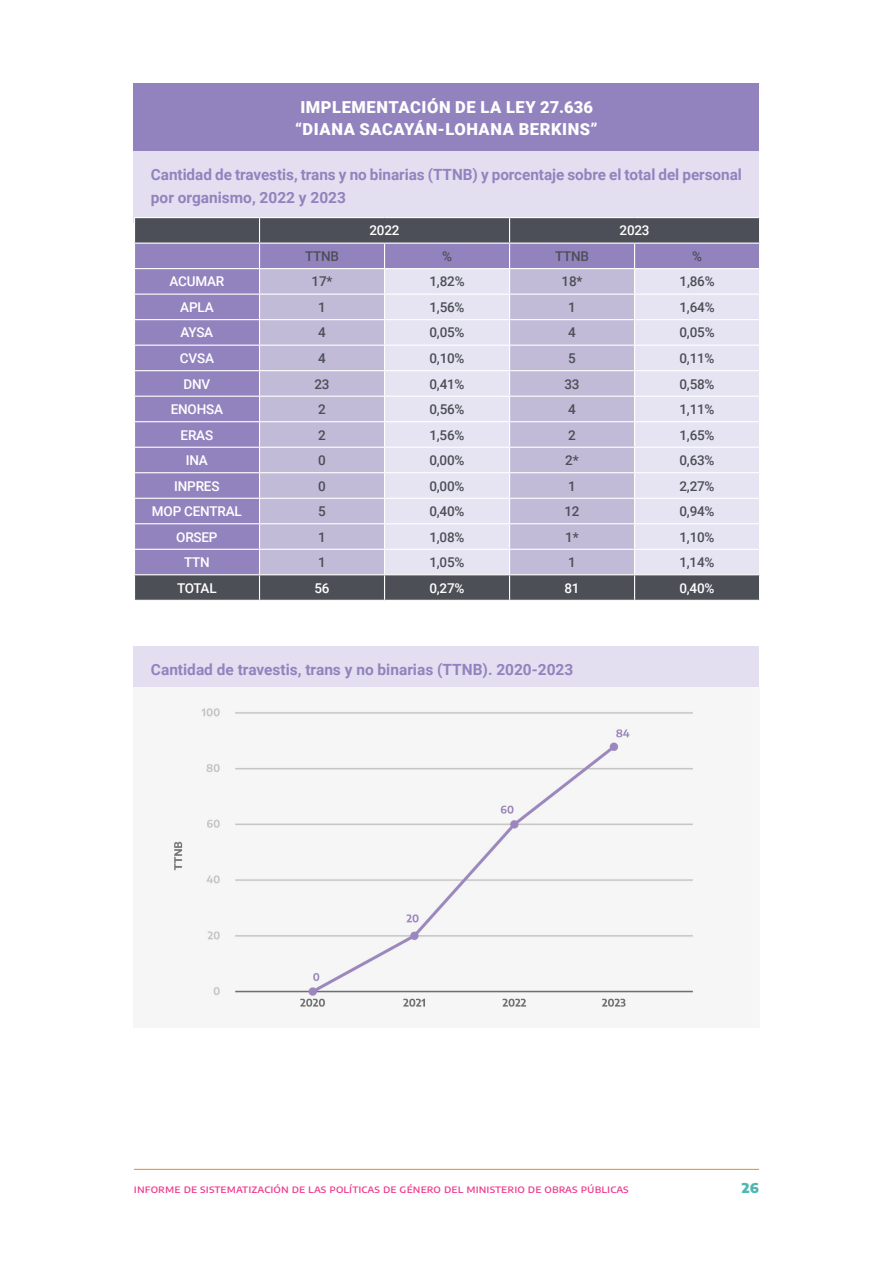
<style>
.page{position:relative;width:893px;height:1263px;background:#fff}
.page>*{position:absolute;margin:0;border:0;box-sizing:border-box;transform-origin:0 0}
.t1{font:900 16.5px/22.5px "Roboto";letter-spacing:.035em;color:#fff;text-align:center}
.t2{font:700 15.45px/22.5px "Roboto";letter-spacing:-.005em;color:#9283be}
.t3{font:500 13.5px "Roboto";letter-spacing:-.015em;color:#4c4f56}
.t4{font:500 13.5px "Roboto";letter-spacing:-.015em;color:#fff}
.t5{font:900 13.5px "Encode Sans";color:#50b8b1}
.t6{font:500 10.95px "Encode Sans";letter-spacing:.01em;color:#ee3d8f;scale:1.04 1}
</style>
<div class="page">
<hr style="left:134px;top:1169px;width:625px;height:1px;background:#f79421">
<div style="left:134px;top:83px;width:625px;height:69px;background:#9283be"></div>
<div style="left:134px;top:151px;width:625px;height:72px;background:#e3dff0"></div>
<div style="left:134px;top:646px;width:625px;height:50px;background:#e3dff0"></div>
<hr style="left:134px;top:217px;width:126px;height:1px;background:#fff">
<hr style="left:260px;top:217px;width:125px;height:1px;background:#fff">
<hr style="left:385px;top:217px;width:125px;height:1px;background:#fff">
<hr style="left:510px;top:217px;width:125px;height:1px;background:#fff">
<hr style="left:635px;top:217px;width:125px;height:1px;background:#fff">
<svg style="left:134px;top:218px;width:626px;height:382px;background:#b6b1cb"></svg>
<div style="left:134px;top:688px;width:625px;height:320px;background:#f6f6f6"></div>
<p class="t1" style="left:295px;top:95px;width:304px">IMPLEMENTACIÓN DE LA LEY 27.636 “DIANA SACAYÁN-LOHANA BERKINS”</p>
<p class="t2" style="left:151px;top:163px;width:592px">Cantidad de travestis, trans y no binarias (TTNB) y porcentaje sobre el total del personal por organismo, 2022 y 2023</p>
<p class="t4" style="left:369px;top:221px;width:32px">2022</p>
<p class="t4" style="left:619px;top:221px;width:32px">2023</p>
<p class="t3" style="left:305px;top:247px;width:35px">TTNB</p>
<p class="t3" style="left:442px;top:247px;width:11px">%</p>
<p class="t3" style="left:555px;top:247px;width:35px">TTNB</p>
<p class="t3" style="left:692px;top:247px;width:11px">%</p>
<p class="t4" style="left:170px;top:272px;width:56px">ACUMAR</p>
<p class="t3" style="left:312px;top:272px;width:22px">17*</p>
<p class="t3" style="left:429px;top:272px;width:37px">1,82%</p>
<p class="t3" style="left:562px;top:272px;width:22px">18*</p>
<p class="t3" style="left:679px;top:272px;width:37px">1,86%</p>
<p class="t4" style="left:180px;top:298px;width:35px">APLA</p>
<p class="t3" style="left:318px;top:298px;width:9px">1</p>
<p class="t3" style="left:429px;top:298px;width:37px">1,56%</p>
<p class="t3" style="left:568px;top:298px;width:9px">1</p>
<p class="t3" style="left:679px;top:298px;width:37px">1,64%</p>
<p class="t4" style="left:181px;top:323px;width:34px">AYSA</p>
<p class="t3" style="left:318px;top:323px;width:9px">4</p>
<p class="t3" style="left:429px;top:323px;width:37px">0,05%</p>
<p class="t3" style="left:568px;top:323px;width:9px">4</p>
<p class="t3" style="left:679px;top:323px;width:37px">0,05%</p>
<p class="t4" style="left:180px;top:349px;width:36px">CVSA</p>
<p class="t3" style="left:318px;top:349px;width:9px">4</p>
<p class="t3" style="left:429px;top:349px;width:37px">0,10%</p>
<p class="t3" style="left:568px;top:349px;width:9px">5</p>
<p class="t3" style="left:679px;top:349px;width:37px">0,11%</p>
<p class="t4" style="left:184px;top:374px;width:28px">DNV</p>
<p class="t3" style="left:314px;top:374px;width:17px">23</p>
<p class="t3" style="left:429px;top:374px;width:37px">0,41%</p>
<p class="t3" style="left:564px;top:374px;width:17px">33</p>
<p class="t3" style="left:679px;top:374px;width:37px">0,58%</p>
<p class="t4" style="left:171px;top:400px;width:54px">ENOHSA</p>
<p class="t3" style="left:318px;top:400px;width:9px">2</p>
<p class="t3" style="left:429px;top:400px;width:37px">0,56%</p>
<p class="t3" style="left:568px;top:400px;width:9px">4</p>
<p class="t3" style="left:679px;top:400px;width:37px">1,11%</p>
<p class="t4" style="left:181px;top:425px;width:34px">ERAS</p>
<p class="t3" style="left:318px;top:425px;width:9px">2</p>
<p class="t3" style="left:429px;top:425px;width:37px">1,56%</p>
<p class="t3" style="left:568px;top:425px;width:9px">2</p>
<p class="t3" style="left:679px;top:425px;width:37px">1,65%</p>
<p class="t4" style="left:186px;top:451px;width:24px">INA</p>
<p class="t3" style="left:318px;top:451px;width:9px">0</p>
<p class="t3" style="left:429px;top:451px;width:37px">0,00%</p>
<p class="t3" style="left:565px;top:451px;width:15px">2*</p>
<p class="t3" style="left:679px;top:451px;width:37px">0,63%</p>
<p class="t4" style="left:174px;top:476px;width:47px">INPRES</p>
<p class="t3" style="left:318px;top:476px;width:9px">0</p>
<p class="t3" style="left:429px;top:476px;width:37px">0,00%</p>
<p class="t3" style="left:568px;top:476px;width:9px">1</p>
<p class="t3" style="left:679px;top:476px;width:37px">2,27%</p>
<p class="t4" style="left:152px;top:502px;width:91px">MOP CENTRAL</p>
<p class="t3" style="left:318px;top:502px;width:9px">5</p>
<p class="t3" style="left:429px;top:502px;width:37px">0,40%</p>
<p class="t3" style="left:564px;top:502px;width:17px">12</p>
<p class="t3" style="left:679px;top:502px;width:37px">0,94%</p>
<p class="t4" style="left:176px;top:527px;width:43px">ORSEP</p>
<p class="t3" style="left:318px;top:527px;width:9px">1</p>
<p class="t3" style="left:429px;top:527px;width:37px">1,08%</p>
<p class="t3" style="left:565px;top:527px;width:15px">1*</p>
<p class="t3" style="left:679px;top:527px;width:37px">1,10%</p>
<p class="t4" style="left:184px;top:553px;width:27px">TTN</p>
<p class="t3" style="left:318px;top:553px;width:9px">1</p>
<p class="t3" style="left:429px;top:553px;width:37px">1,05%</p>
<p class="t3" style="left:568px;top:553px;width:9px">1</p>
<p class="t3" style="left:679px;top:553px;width:37px">1,14%</p>
<p class="t4" style="left:177px;top:578px;width:41px">TOTAL</p>
<p class="t4" style="left:314px;top:578px;width:17px">56</p>
<p class="t4" style="left:429px;top:578px;width:37px">0,27%</p>
<p class="t4" style="left:564px;top:578px;width:17px">81</p>
<p class="t4" style="left:679px;top:578px;width:37px">0,40%</p>
<p class="t2" style="left:151px;top:658px;width:424px">Cantidad de travestis, trans y no binarias (TTNB). 2020-2023</p>
<p class="t6" style="left:134px;top:1181px;width:477px">INFORME DE SISTEMATIZACIÓN DE LAS POLÍTICAS DE GÉNERO DEL MINISTERIO DE OBRAS PÚBLICAS</p>
<p class="t5" style="left:742px;top:1178px;width:19px">26</p>
</div>
